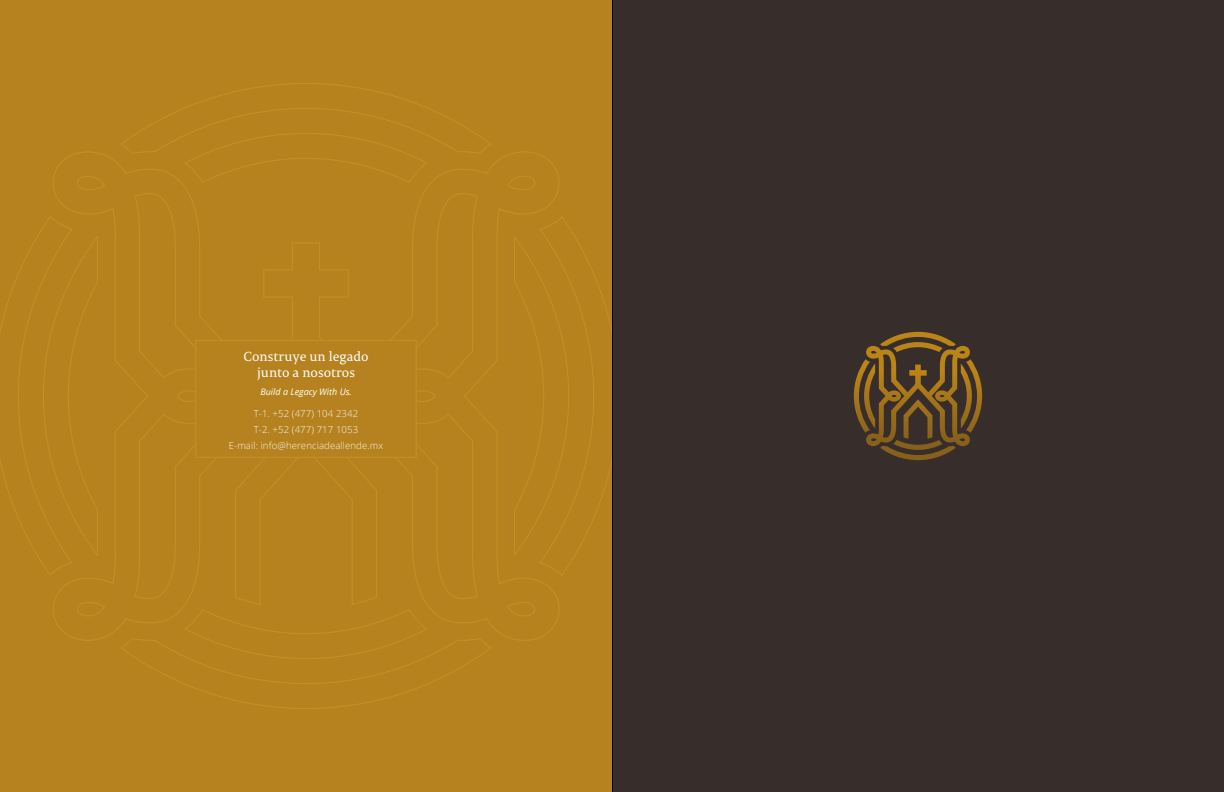
<style>
.page{position:relative;width:1224px;height:792px;background:#fff}
.page>*{position:absolute;margin:0;border:0;box-sizing:border-box;transform-origin:0 0}
.t1{font:13px/15.6px "Permian Serif Typeface";color:#fff;text-align:center}
.t2{font:300 9.6px/16px "Open Sans";letter-spacing:.01em;color:#f7f4ed;text-align:center}
.t3{font:italic 9px "Open Sans";color:#fff}
</style>
<div class="page">
<div style="left:0;top:0;width:612px;height:792px;background:#b6821f"></div>
<svg style="left:0;top:83px;width:612px;height:626px"></svg>
<svg style="left:195px;top:340px;width:222px;height:118px"></svg>
<div style="left:612px;top:0;width:612px;height:792px;background:#372e2c"></div>
<svg style="left:854px;top:332px;width:128px;height:128px;background:#5e4725"></svg>
<h1 class="t1" style="left:244px;top:348px;width:127px">Construye un legado junto a nosotros</h1>
<p class="t3" style="left:260px;top:385px;width:93px">Build a Legacy With Us.</p>
<p class="t2" style="left:229px;top:405px;width:156px">T-1. +52 (477) 104 2342<br>T-2. +52 (477) 717 1053<br>E-mail: info@herenciadeallende.mx</p>
</div>
